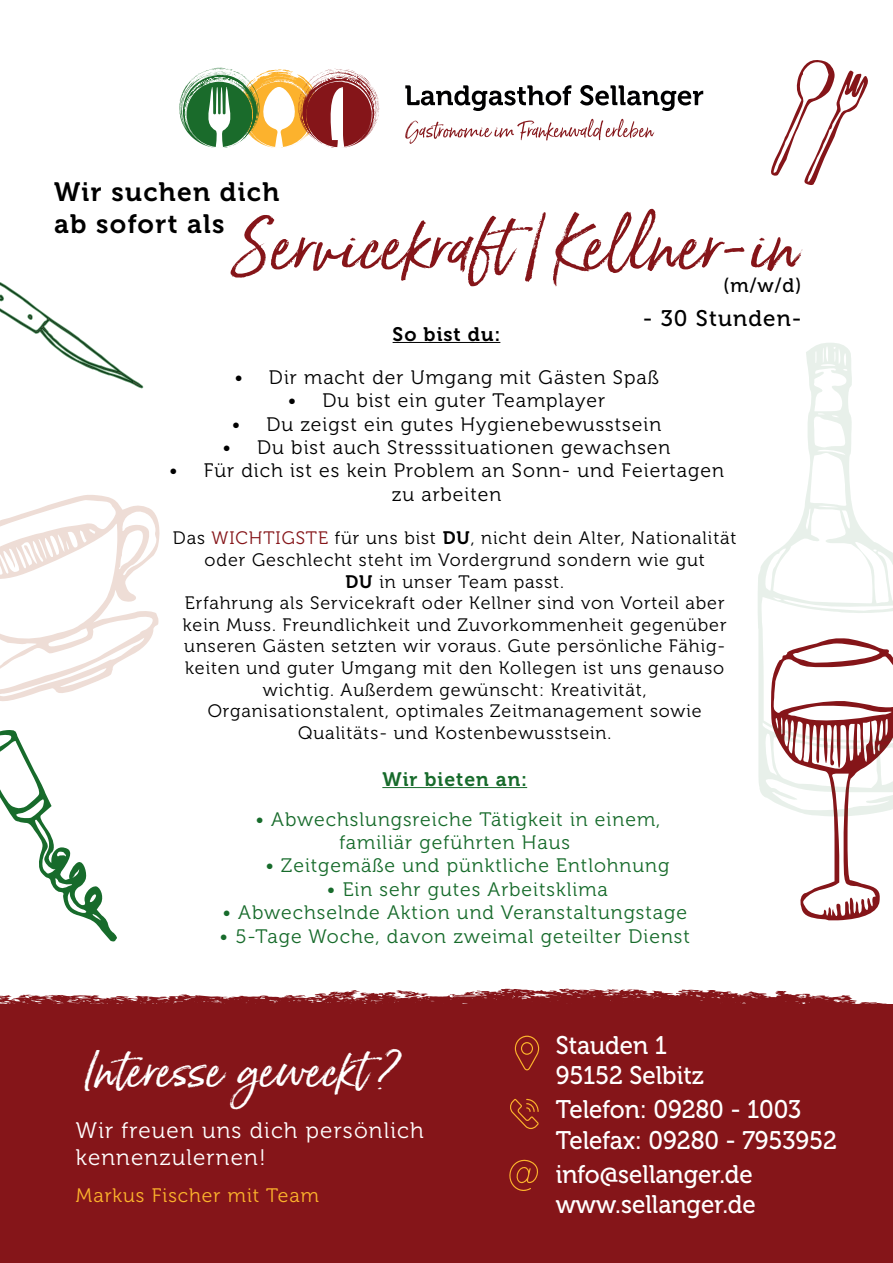
<style>
.page{position:relative;width:893px;height:1263px;background:#fff}
.page>*{position:absolute;margin:0;border:0;box-sizing:border-box;transform-origin:0 0}
.t1{font:64.5px "Born Ready Slanted";color:#851519}
.t2{font:45px "Born Ready Slanted";color:#fff}
.t3{font:26.55px/31.8px "Museo 700";letter-spacing:.05em;color:#000}
.t4{font:25.35px/30.5px "Museo 500";color:#fff;scale:.95 1}
.t5{font:22.5px/27px "Museo 300";letter-spacing:.05em;color:#fff}
.t6{font:22.5px "Museo 500";letter-spacing:.05em;color:#000}
.t7{font:19.5px/23.4px "Museo 300";letter-spacing:.05em;color:#176b2b;text-align:center}
.t8{font:19.5px/23.4px "Museo 300";letter-spacing:.05em;color:#000;text-align:center}
.t9{font:19.5px "Museo 300";letter-spacing:.05em;color:#fcb32c}
.t10{font:19.5px "Museo 700";letter-spacing:.05em;color:#176b2b}
.t11{font:19.5px "Museo 700";letter-spacing:.05em;color:#000}
.t12{font:19.5px "Museo 500";color:#000}
.t13{font:18px/21.6px "Museo 300";letter-spacing:.05em;color:#000;text-align:center}
.s1{color:#851519}
.s2{font-family:"Museo 700"}
</style>
<div class="page">
<div style="left:0;top:1004px;width:893px;height:259px;background:#851519"></div>
<hr style="left:393px;top:342px;width:107px;height:1px;background:#000">
<hr style="left:382px;top:787px;width:145px;height:1px;background:#176b2b">
<svg style="left:405px;top:85px;width:166px;height:26px"></svg>
<svg style="left:580px;top:85px;width:123px;height:26px"></svg>
<svg style="left:179px;top:68px;width:200px;height:80px"></svg>
<svg style="left:405px;top:119px;width:249px;height:25px"></svg>
<svg style="left:0;top:988px;width:887px;height:111px"></svg>
<svg style="left:510px;top:1099px;width:29px;height:30px"></svg>
<svg style="left:515px;top:1036px;width:24px;height:34px"></svg>
<svg style="left:509px;top:1159px;width:29px;height:32px"></svg>
<svg style="left:800px;top:817px;width:80px;height:103px"></svg>
<svg style="left:0;top:495px;width:160px;height:206px"></svg>
<svg style="left:771px;top:60px;width:97px;height:125px"></svg>
<svg style="left:0;top:730px;width:117px;height:212px"></svg>
<svg style="left:758px;top:343px;width:135px;height:474px"></svg>
<svg style="left:0;top:282px;width:144px;height:107px"></svg>
<h3 class="t3" style="left:54px;top:177px;width:227px">Wir suchen dich ab sofort als</h3>
<h1 class="t1" style="left:230px;top:207px;width:570px">Servicekraft / Kellner-in</h1>
<p class="t12" style="left:723px;top:275px;width:80px">(m/w/d)</p>
<p class="t6" style="left:643px;top:306px;width:160px">- 30 Stunden-</p>
<p class="t11" style="left:393px;top:323px;width:109px">So bist du:</p>
<p class="t8" style="left:234px;top:366px;width:426px">• Dir macht der Umgang mit Gästen Spaß</p>
<p class="t8" style="left:288px;top:389px;width:319px">• Du bist ein guter Teamplayer</p>
<p class="t8" style="left:232px;top:412px;width:431px">• Du zeigst ein gutes Hygienebewusstsein</p>
<p class="t8" style="left:223px;top:436px;width:449px">• Du bist auch Stresssituationen gewachsen</p>
<p class="t8" style="left:169px;top:459px;width:556px">• Für dich ist es kein Problem an Sonn- und Feiertagen zu arbeiten</p>
<p class="t13" style="left:173px;top:528px;width:565px">Das <span class="s1">WICHTIGSTE</span> für uns bist <span class="s2">DU</span>, nicht dein Alter, Nationalität oder Geschlecht steht im Vordergrund sondern wie gut<br><span class="s2">DU</span> in unser Team passt.<br>Erfahrung als Servicekraft oder Kellner sind von Vorteil aber kein Muss. Freundlichkeit und Zuvorkommenheit gegenüber unseren Gästen setzten wir voraus. Gute persönliche Fähig&shy;keiten und guter Umgang mit den Kollegen ist uns genauso wichtig. Außerdem gewünscht: Kreativität, Organisationstalent, optimales Zeitmanagement sowie Qualitäts- und Kostenbewusstsein.</p>
<p class="t10" style="left:382px;top:768px;width:146px">Wir bieten an:</p>
<p class="t7" style="left:255px;top:807px;width:406px">• Abwechslungsreiche Tätigkeit in einem, familiär geführten Haus</p>
<p class="t7" style="left:265px;top:854px;width:405px">• Zeitgemäße und pünktliche Entlohnung</p>
<p class="t7" style="left:327px;top:878px;width:282px">• Ein sehr gutes Arbeitsklima</p>
<p class="t7" style="left:222px;top:901px;width:466px">• Abwechselnde Aktion und Veranstaltungstage</p>
<p class="t7" style="left:220px;top:924px;width:472px">• 5-Tage Woche, davon zweimal geteilter Dienst</p>
<h2 class="t2" style="left:82px;top:1043px;width:319px">Interesse geweckt ?</h2>
<p class="t5" style="left:76px;top:1118px;width:349px">Wir freuen uns dich persönlich kennenzulernen!</p>
<p class="t9" style="left:76px;top:1185px;width:245px">Markus Fischer mit Team</p>
<h3 class="t4" style="left:556px;top:1030px;width:158px">Stauden 1<br>95152 Selbitz</h3>
<h3 class="t4" style="left:556px;top:1094px;width:297px">Telefon: 09280 - 1003<br>Telefax: 09280 - 7953952</h3>
<h3 class="t4" style="left:556px;top:1159px;width:212px">info@sellanger.de www.sellanger.de</h3>
</div>
